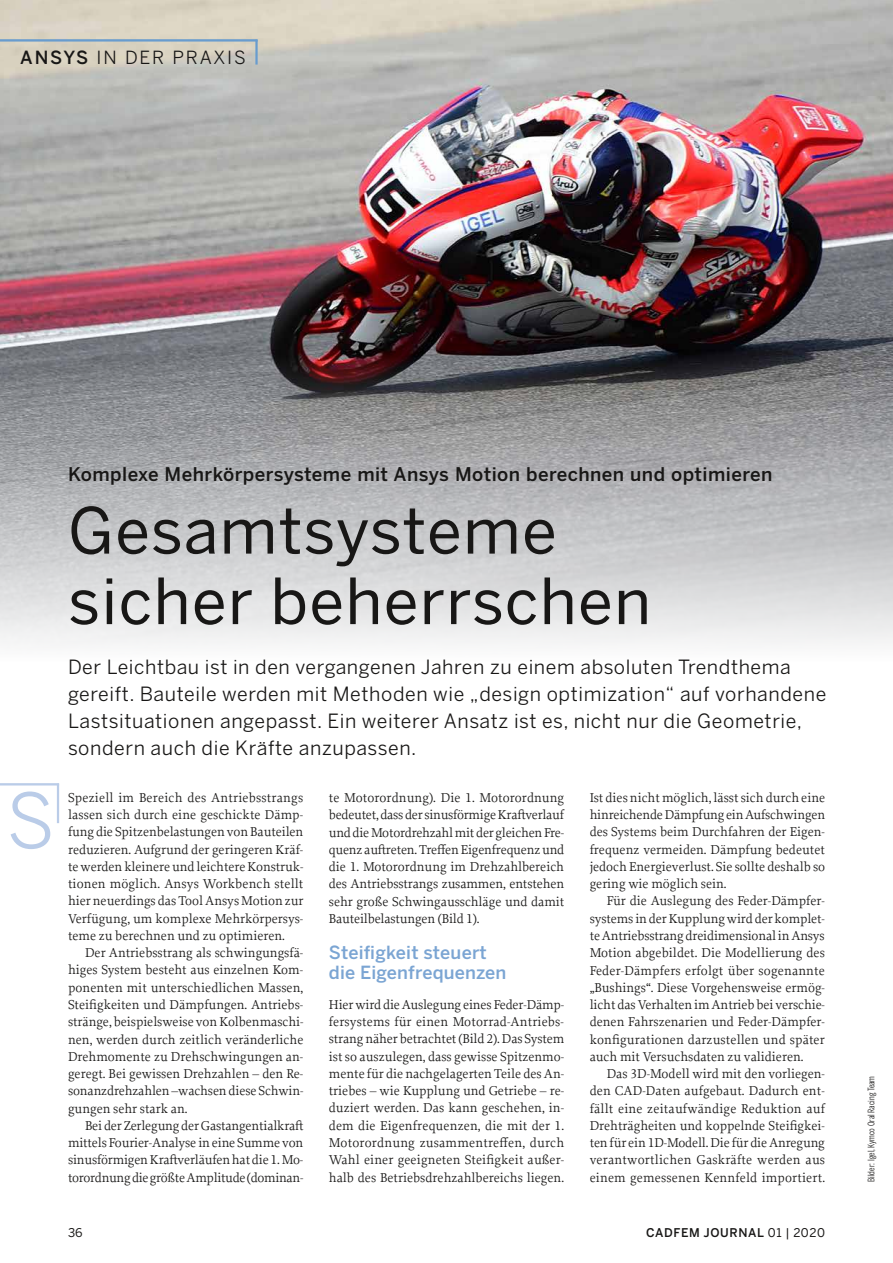
<style>
.page{position:relative;width:893px;height:1263px;background:#fff}
.page>*{position:absolute;margin:0;border:0;box-sizing:border-box;transform-origin:0 0}
.t1{font:75px "Benton Sans";color:#bacce8}
.t2{font:63px/70.5px "Benton Sans";letter-spacing:.02em;color:#181716}
.t3{font:19.5px/27px "Benton Sans";letter-spacing:.03em;color:#181716}
.t4{font:500 18.75px "Benton Sans";letter-spacing:.02em;color:#181716}
.t5{font:500 18px/19.5px "Benton Sans";letter-spacing:.01em;color:#7ba5d3}
.t6{font:18px "Benton Sans";letter-spacing:.1em;color:#181716}
.t7{font:13.5px/17.2px "Proforma";color:#181716;text-align:justify}
.t8{font:500 12px "Benton Sans";letter-spacing:.055em;color:#181716}
.t9{font:12px "Benton Sans";color:#181716}
.t10{font:9px "Benton Sans Compressed";color:#181716}
.s1{font-weight:500}
.s2{font-weight:400}
</style>
<div class="page">
<img style="left:0;top:0;width:893px;height:645px">
<hr style="left:255px;top:40px;width:3px;height:25px;background:#689cce">
<hr style="left:0;top:39px;width:258px;height:3px;background:#689cce">
<hr style="left:57px;top:783px;width:2px;height:40px;background:#bacce8">
<hr style="left:0;top:783px;width:59px;height:2px;background:#bacce8">
<h3 class="t6" style="left:20px;top:46px;width:227px"><span class="s1">ANSYS</span> IN DER PRAXIS</h3>
<h1 class="t1" style="left:6px;top:776px;width:50px">S</h1>
<h3 class="t4" style="left:68px;top:463px;width:706px">Komplexe Mehrkörpersysteme mit Ansys Motion berechnen und optimieren</h3>
<h2 class="t2" style="left:68px;top:496px;width:585px">Gesamtsysteme sicher beherrschen</h2>
<p class="t3" style="left:68px;top:654px;width:760px">Der Leichtbau ist in den vergangenen Jahren zu einem absoluten Trendthema gereift. Bauteile werden mit Methoden wie „design optimization“ auf vorhandene Lastsituationen angepasst. Ein weiterer Ansatz ist es, nicht nur die Geometrie, sondern auch die Kräfte anzupassen.</p>
<p class="t7" style="left:68px;top:789px;width:237px">Speziell im Bereich des Antriebsstrangs lassen sich durch eine geschickte Dämp&shy;fung die Spitzenbelastungen von Bauteilen reduzieren. Aufgrund der geringeren Kräf&shy;te werden kleinere und leichtere Konstruk&shy;tionen möglich. Ansys Workbench stellt hier neuerdings das Tool Ansys Motion zur Verfügung, um komplexe Mehrkörpersys&shy;teme zu berechnen und zu optimieren.</p>
<p class="t7" style="left:68px;top:944px;width:237px;text-indent:17px">Der Antriebsstrang als schwingungsfä&shy;higes System besteht aus einzelnen Kom&shy;ponenten mit unterschiedlichen Massen, Steifigkeiten und Dämpfungen. Antriebs&shy;stränge, beispielsweise von Kolbenmaschi&shy;nen, werden durch zeitlich veränderliche Drehmomente zu Drehschwingungen an&shy;geregt. Bei gewissen Drehzahlen – den Re&shy;sonanzdrehzahlen –wachsen diese Schwin&shy;gungen sehr stark an.</p>
<p class="t7" style="left:68px;top:1116px;width:237px;text-indent:17px">Bei der Zerlegung der Gastangentialkraft mittels Fourier-Analyse in eine Summe von sinusförmigen Kraftverläufen hat die 1. Mo&shy;torordnung die größte Amplitude (dominan-</p>
<p class="t7" style="left:329px;top:789px;width:237px">te Motorordnung). Die 1. Motorordnung bedeutet, dass der sinusförmige Kraftverlauf und die Motordrehzahl mit der gleichen Fre&shy;quenz auftreten. Treffen Eigenfrequenz und die 1. Motorordnung im Drehzahlbereich des Antriebsstrangs zusammen, entstehen sehr große Schwingausschläge und damit Bauteilbelastungen (Bild 1).</p>
<h3 class="t5" style="left:329px;top:943px;width:179px">Steifigkeit steuert die Eigenfrequenzen</h3>
<p class="t7" style="left:329px;top:996px;width:237px">Hier wird die Auslegung eines Feder-Dämp&shy;fersystems für einen Motorrad-Antriebs&shy;strang näher betrachtet (Bild 2). Das System ist so auszulegen, dass gewisse Spitzenmo&shy;mente für die nachgelagerten Teile des An&shy;triebes – wie Kupplung und Getriebe – re&shy;duziert werden. Das kann geschehen, in&shy;dem die Eigenfrequenzen, die mit der 1.<br>Motorordnung zusammentreffen, durch Wahl einer geeigneten Steifigkeit außer&shy;halb des Betriebsdrehzahlbereichs liegen.</p>
<p class="t7" style="left:590px;top:789px;width:237px">Ist dies nicht möglich, lässt sich durch eine hinreichende Dämpfung ein Aufschwingen des Systems beim Durchfahren der Eigen&shy;frequenz vermeiden. Dämpfung bedeutet jedoch Energieverlust. Sie sollte deshalb so gering wie möglich sein.</p>
<p class="t7" style="left:590px;top:892px;width:237px;text-indent:17px">Für die Auslegung des Feder-Dämpfer&shy;systems in der Kupplung wird der komplet&shy;te Antriebsstrang dreidimensional in Ansys Motion abgebildet. Die Modellierung des Feder-Dämpfers erfolgt über sogenannte „Bushings“. Diese Vorgehensweise ermög&shy;licht das Verhalten im Antrieb bei verschie&shy;denen Fahrszenarien und Feder-Dämpfer&shy;konfigurationen darzustellen und später auch mit Versuchsdaten zu validieren.</p>
<p class="t7" style="left:590px;top:1065px;width:237px;text-indent:17px">Das 3D-Modell wird mit den vorliegen&shy;den CAD-Daten aufgebaut. Dadurch ent&shy;fällt eine zeitaufwändige Reduktion auf Drehträgheiten und koppelnde Steifigkei&shy;ten für ein 1D-Modell. Die für die Anregung verantwortlichen Gaskräfte werden aus einem gemessenen Kennfeld importiert.</p>
<p class="t9" style="left:68px;top:1225px;width:16px">36</p>
<p class="t8" style="left:646px;top:1225px;width:180px">CADFEM JOURNAL <span class="s2">01 | 2020</span></p>
<p class="t10" style="left:866px;top:1182px;width:108px;rotate:-90deg">Bilder: Igel, Kymco Oral Racing Team</p>
</div>
